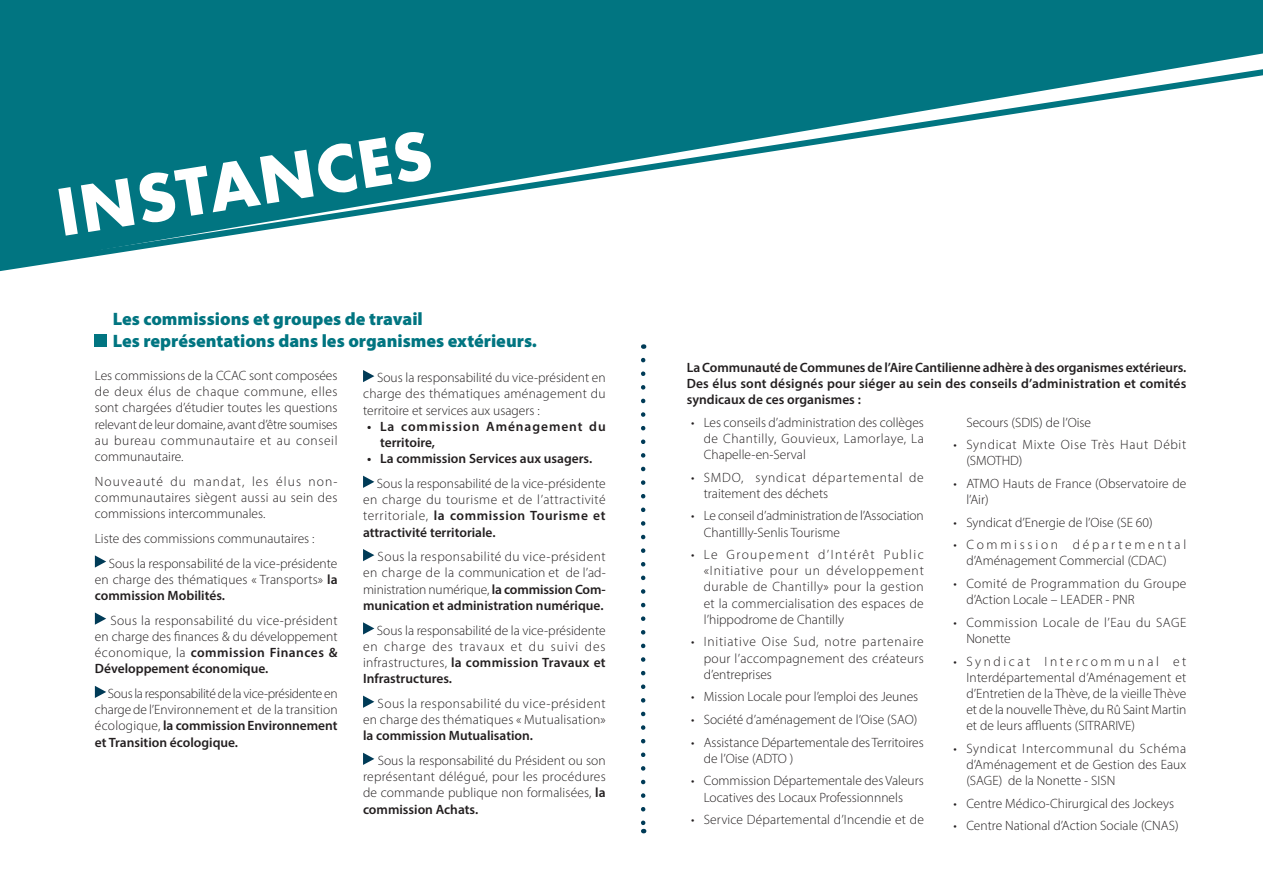
<style>
.page{position:relative;width:1263px;height:893px;background:#fff}
.page>*{position:absolute;margin:0;border:0;box-sizing:border-box;transform-origin:0 0}
.t1{font:900 18px/21.6px "Myriad Pro";color:#017581}
.t2{font:300 13.5px/16.2px "Myriad Pro";color:#231f20;text-align:justify}
.t3{font:600 13.5px/16.2px "Myriad Pro";color:#231f20;text-align:justify}
.t4{font:300 13.5px/16.2px "Myriad Pro";letter-spacing:.02em;color:#231f20;text-align:right}
.t5{font:300 13.5px/16.2px "Myriad Pro";letter-spacing:.06em;color:#231f20}
.t6{font:300 13.5px/16.2px "Myriad Pro";letter-spacing:.05em;color:#231f20}
.t7{font:600 13.5px/16.2px "Myriad Pro";letter-spacing:.07em;color:#231f20}
.t8{font:300 13.5px/16.2px "Myriad Pro";letter-spacing:.035em;color:#231f20}
.s1{font-weight:600}
</style>
<div class="page">
<svg style="left:0;top:0;width:1263px;height:267px;fill:#017581"></svg>
<svg style="left:95px;top:555px;width:11px;height:13px"></svg>
<svg style="left:95px;top:612px;width:11px;height:13px"></svg>
<svg style="left:95px;top:686px;width:11px;height:12px"></svg>
<svg style="left:363px;top:370px;width:11px;height:12px"></svg>
<svg style="left:363px;top:476px;width:11px;height:12px"></svg>
<svg style="left:363px;top:549px;width:11px;height:12px"></svg>
<svg style="left:363px;top:622px;width:11px;height:12px"></svg>
<svg style="left:363px;top:696px;width:11px;height:12px"></svg>
<svg style="left:363px;top:753px;width:11px;height:12px"></svg>
<div style="left:95px;top:334px;width:12px;height:12px;background:#017581"></div>
<svg style="left:58px;top:132px;width:373px;height:104px"></svg>
<svg style="left:641px;top:360px;width:4px;height:473px"></svg>
<h1 class="t1" style="left:113px;top:307px;width:426px">Les commissions et groupes de travail<br>Les représentations dans les organismes extérieurs.</h1>
<p class="t2" style="left:95px;top:367px;width:244px">Les commissions de la CCAC sont composées de deux élus de chaque commune, elles sont chargées d’étudier toutes les questions relevant de leur domaine, avant d’être soumises au bureau communautaire et au conseil communautaire.</p>
<p class="t2" style="left:95px;top:473px;width:244px">Nouveauté du mandat, les élus non&shy;communautaires siègent aussi au sein des commissions intercommunales.</p>
<p class="t2" style="left:109px;top:526px;width:230px;line-height:24.8px;text-indent:-14px">Liste des commissions communautaires :<br>Sous la responsabilité de la vice-présidente</p>
<p class="t2" style="left:95px;top:571px;width:244px">en charge des thématiques « Transports» <span class="s1">la commission Mobilités.</span></p>
<p class="t2" style="left:95px;top:612px;width:244px;text-indent:16px">Sous la responsabilité du vice-président en charge des finances &amp; du développement économique, la <span class="s1">commission Finances &amp; Développement économique.</span></p>
<p class="t2" style="left:95px;top:685px;width:244px;text-indent:13px">Sous la responsabilité de la vice-présidente en charge de l’Environnement et de la transition écologique, <span class="s1">la commission Environnement et Transition écologique.</span></p>
<p class="t2" style="left:363px;top:369px;width:244px;text-indent:14px">Sous la responsabilité du vice-président en charge des thématiques aménagement du territoire et services aux usagers :</p>
<p class="t7" style="left:380px;top:418px;width:227px;text-indent:-13px">• La commission Aménagement du territoire,</p>
<p class="t3" style="left:367px;top:450px;width:226px">• La commission Services aux usagers.</p>
<p class="t2" style="left:363px;top:475px;width:244px;text-indent:14px">Sous la responsabilité de la vice-présidente en charge du tourisme et de l’attractivité territoriale, <span class="s1">la commission Tourisme et attractivité territoriale.</span></p>
<p class="t2" style="left:363px;top:548px;width:244px;text-indent:15px">Sous la responsabilité du vice-président en charge de la communication et de l’ad&shy;ministration numérique, <span class="s1">la commission Com&shy;munication et administration numérique.</span></p>
<p class="t2" style="left:363px;top:622px;width:244px;text-indent:14px">Sous la responsabilité de la vice-présidente en charge des travaux et du suivi des infrastructures, <span class="s1">la commission Travaux et Infrastructures.</span></p>
<p class="t4" style="left:363px;top:695px;width:244px">Sous la responsabilité du vice-président en charge des thématiques « Mutualisation»</p>
<p class="t3" style="left:363px;top:727px;width:172px">la commission Mutualisation.</p>
<p class="t2" style="left:363px;top:752px;width:244px;text-indent:15px">Sous la responsabilité du Président ou son représentant délégué, pour les procédures de commande publique non formalisées, <span class="s1">la commission Achats.</span></p>
<p class="t3" style="left:687px;top:359px;width:501px">La Communauté de Communes de l’Aire Cantilienne adhère à des organismes extérieurs.<br>Des élus sont désignés pour siéger au sein des conseils d’administration et comités syndicaux de ces organismes :</p>
<p class="t2" style="left:704px;top:414px;width:222px;text-indent:-13px">• Les conseils d’administration des collèges de Chantilly, Gouvieux, Lamorlaye, La Chapelle-en-Serval</p>
<p class="t5" style="left:704px;top:469px;width:222px;text-indent:-13px">• SMDO, syndicat départemental de traitement des déchets</p>
<p class="t2" style="left:704px;top:508px;width:221px;text-indent:-13px">• Le conseil d’administration de l’Association<br>Chantillly-Senlis Tourisme</p>
<p class="t2" style="left:704px;top:546px;width:222px;text-indent:-13px">• Le Groupement d’Intérêt Public «Initiative pour un développement durable de Chantilly» pour la gestion et la commercialisation des espaces de l’hippodrome de Chantilly</p>
<p class="t2" style="left:704px;top:634px;width:222px;text-indent:-13px">• Initiative Oise Sud, notre partenaire pour l’accompagnement des créateurs d’entreprises</p>
<p class="t2" style="left:691px;top:689px;width:229px">• Mission Locale pour l’emploi des Jeunes</p>
<p class="t2" style="left:691px;top:711px;width:228px">• Société d’aménagement de l’Oise (SAO)</p>
<p class="t2" style="left:704px;top:734px;width:221px;text-indent:-13px">• Assistance Départementale des Territoires de l’Oise (ADTO )</p>
<p class="t2" style="left:691px;top:773px;width:234px;text-align:center">• Commission Départementale des Valeurs<br>Locatives des Locaux Professionnnels</p>
<p class="t2" style="left:691px;top:811px;width:234px">• Service Départemental d’Incendie et de</p>
<p class="t2" style="left:966px;top:414px;width:126px">Secours (SDIS) de l’Oise</p>
<p class="t6" style="left:966px;top:436px;width:221px;text-indent:-13px">• Syndicat Mixte Oise Très Haut Débit (SMOTHD)</p>
<p class="t2" style="left:966px;top:475px;width:222px;text-indent:-13px">• ATMO Hauts de France (Observatoire de l’Air)</p>
<p class="t2" style="left:953px;top:514px;width:201px">• Syndicat d’Energie de l’Oise (SE 60)</p>
<p class="t2" style="left:953px;top:536px;width:234px;text-align:center">• Commission départemental d’Aménagement Commercial (CDAC)</p>
<p class="t4" style="left:966px;top:575px;width:222px;text-align:left;text-indent:-13px">• Comité de Programmation du Groupe d’Action Locale – LEADER - PNR</p>
<p class="t8" style="left:966px;top:614px;width:221px;text-indent:-13px">• Commission Locale de l’Eau du SAGE<br>Nonette</p>
<p class="t2" style="left:966px;top:653px;width:222px;text-indent:-13px">• Syndicat Intercommunal et Interdépartemental d’Aménagement et d’Entretien de la Thève, de la vieille Thève et de la nouvelle Thève, du Rû Saint Martin et de leurs affluents (SITRARIVE)</p>
<p class="t2" style="left:966px;top:740px;width:221px;text-indent:-13px">• Syndicat Intercommunal du Schéma d’Aménagement et de Gestion des Eaux (SAGE) de la Nonette - SISN</p>
<p class="t2" style="left:953px;top:795px;width:222px">• Centre Médico-Chirurgical des Jockeys</p>
<p class="t2" style="left:953px;top:818px;width:227px">• Centre National d’Action Sociale (CNAS)</p>
</div>
